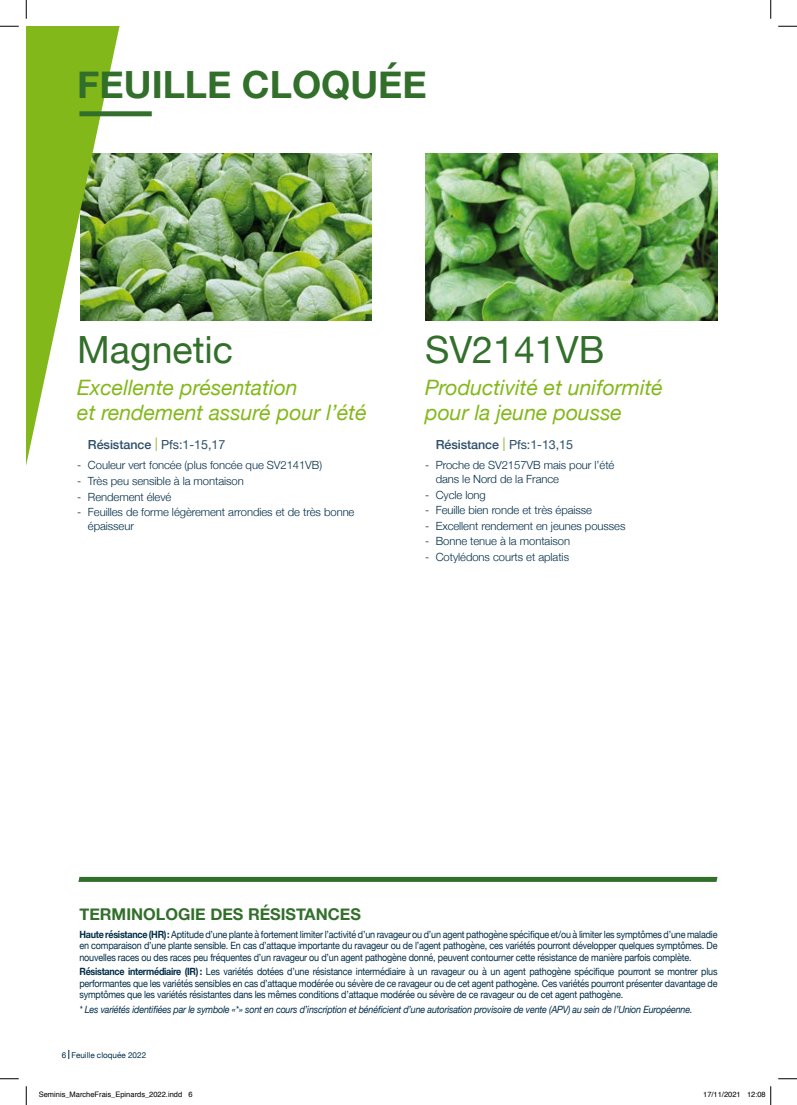
<style>
.page{position:relative;width:797px;height:1105px;background:#fff}
.page>*{position:absolute;margin:0;border:0;box-sizing:border-box;transform-origin:0 0}
.t1{font:37.5px "Helvetica Neue";color:#326f2b}
.t2{font:700 37.5px "Helvetica Neue";color:#326f2b}
.t3{font:italic 21.25px/25px "Helvetica Neue";color:#83b81a}
.t4{font:700 16.25px "Helvetica Neue";color:#326f2b}
.t5{font:12.5px "Helvetica Neue";letter-spacing:-.005em;color:#2b4e6a}
.t6{font:300 11.25px/13.8px "Helvetica Neue";letter-spacing:-.005em;color:#002d48}
.t7{font:10px/11.2px "Helvetica Neue";letter-spacing:-.02em;color:#002d48;text-align:justify;scale:.9 1}
.t8{font:italic 10px "Helvetica Neue";letter-spacing:-.02em;color:#002d48;scale:.9 1}
.t9{font:8.12px "Helvetica Neue";color:#002d48}
.t10{font:7.5px "Helvetica";color:#000}
.s1{font-weight:500}
.s2{font-size:18.75px;color:#a1c653}
.s3{font-weight:700}
</style>
<div class="page">
<img style="left:425px;top:154px;width:292px;height:166px">
<img style="left:123px;top:154px;width:249px;height:166px">
<svg style="left:103px;top:26px;width:20px;height:851px"></svg>
<svg style="left:26px;top:26px;width:77px;height:1033px"></svg>
<div style="left:79px;top:877px;width:638px;height:5px;background:#326f2b"></div>
<div style="left:79px;top:111px;width:73px;height:5px;background:#326f2b"></div>
<svg style="left:0;top:25px;width:19px;height:2px"></svg>
<svg style="left:778px;top:25px;width:19px;height:2px"></svg>
<svg style="left:0;top:1078px;width:19px;height:1px"></svg>
<svg style="left:778px;top:1078px;width:19px;height:1px"></svg>
<svg style="left:25px;top:0;width:2px;height:19px"></svg>
<svg style="left:25px;top:1086px;width:2px;height:19px"></svg>
<svg style="left:770px;top:0;width:1px;height:19px"></svg>
<svg style="left:770px;top:1086px;width:1px;height:19px"></svg>
<h1 class="t2" style="left:77px;top:55px;width:351px">Feuille cloquée</h1>
<h1 class="t1" style="left:77px;top:323px;width:157px">Magnetic</h1>
<h2 class="t3" style="left:77px;top:376px;width:291px">Excellente présentation<br>et rendement assuré pour l’été</h2>
<p class="t5" style="left:88px;top:435px;width:139px"><span class="s1">Résistance</span> <span class="s2">I</span> Pfs:1-15,17</p>
<p class="t6" style="left:77px;top:458px;width:246px">- Couleur vert foncée (plus foncée que SV2141VB)</p>
<p class="t6" style="left:77px;top:473px;width:168px">- Très peu sensible à la montaison</p>
<p class="t6" style="left:77px;top:489px;width:96px">- Rendement élevé</p>
<p class="t6" style="left:88px;top:504px;width:268px;text-indent:-11px">- Feuilles de forme légèrement arrondies et de très bonne épaisseur</p>
<h1 class="t1" style="left:425px;top:323px;width:181px">SV2141VB</h1>
<h2 class="t3" style="left:425px;top:376px;width:239px">Productivité et uniformité pour la jeune pousse</h2>
<p class="t5" style="left:436px;top:435px;width:139px"><span class="s1">Résistance</span> <span class="s2">I</span> Pfs:1-13,15</p>
<p class="t6" style="left:436px;top:458px;width:180px;text-indent:-11px">- Proche de SV2157VB mais pour l’été dans le Nord de la France</p>
<p class="t6" style="left:425px;top:487px;width:62px">- Cycle long</p>
<p class="t6" style="left:425px;top:502px;width:168px">- Feuille bien ronde et très épaisse</p>
<p class="t6" style="left:425px;top:518px;width:202px">- Excellent rendement en jeunes pousses</p>
<p class="t6" style="left:425px;top:534px;width:146px">- Bonne tenue à la montaison</p>
<p class="t6" style="left:425px;top:549px;width:145px">- Cotylédons courts et aplatis</p>
<h3 class="t4" style="left:79px;top:901px;width:190px">TERMINOLOGIE DES RÉSIS</h3>
<h3 class="t4" style="left:296px;top:901px;width:44px">TANCES</h3>
<p class="t7" style="left:79px;top:929px;width:710px"><span class="s3">Haute résistance (HR):</span> Aptitude d’une plante à fortement limiter l’activité d’un ravageur ou d’un agent pathogène spécifique et/ou à limiter les symptômes d’une maladie en comparaison d’une plante sensible. En cas d’attaque importante du ravageur ou de l’agent pathogène, ces variétés pourront développer quelques symptômes. De nouvelles races ou des races peu fréquentes d’un ravageur ou d’un agent pathogène donné, peuvent contourner cette résistance de manière parfois complète.</p>
<p class="t7" style="left:79px;top:967px;width:710px"><span class="s3">Résistance intermédiaire (IR) :</span> Les variétés dotées d’une résistance intermédiaire à un ravageur ou à un agent pathogène spécifique pourront se montrer plus performantes que les variétés sensibles en cas d’attaque modérée ou sévère de ce ravageur ou de cet agent pathogène. Ces variétés pourront présenter davantage de symptômes que les variétés résistantes dans les mêmes conditions d’attaque modérée ou sévère de ce ravageur ou de cet agent pathogène.</p>
<p class="t8" style="left:79px;top:1002px;width:682px">* Les variétés identifiées par le symbole «*» sont en cours d’inscription et bénéficient d’une autorisation provisoire de vente (APV) au sein de l’Union Européenne.</p>
<p class="t9" style="left:62px;top:1049px;width:86px">6 Feuille cloquée 2022</p>
<p class="t10" style="left:39px;top:1089px;width:155px">Seminis_MarcheFrais_Epinards_2022.indd 6</p>
<p class="t10" style="left:703px;top:1089px;width:64px">17/11/2021 12:08</p>
</div>
